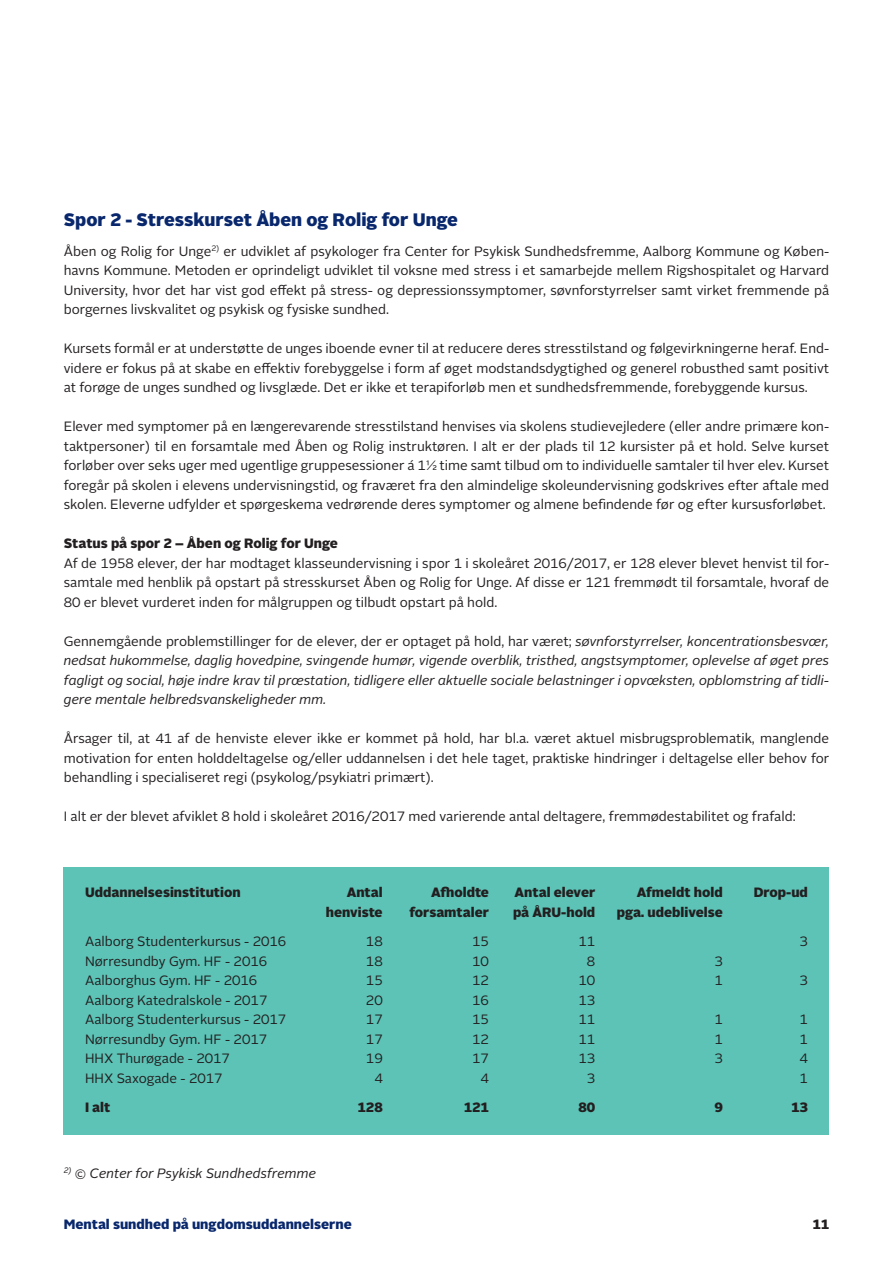
<style>
.page{position:relative;width:893px;height:1263px;background:#fff}
.page>*{position:absolute;margin:0;border:0;box-sizing:border-box;transform-origin:0 0}
.t1{font:900 18px "Alright Sans";color:#08276c}
.t2{font:13.5px/19.5px "Alright Sans";color:#231f20;text-align:justify}
.t3{font:italic 13.5px/19.5px "Alright Sans";color:#231f20;text-align:justify}
.t4{font:900 13.5px "Alright Sans";color:#231f20}
.t5{font:900 13.5px "Alright Sans";color:#08276c}
.s1{font-style:normal}
</style>
<div class="page">
<div style="left:64px;top:867px;width:765px;height:268px;background:#5cc3b6"></div>
<h1 class="t1" style="left:64px;top:207px;width:395px">Spor 2 - Stresskurset Åben og Rolig for Unge</h1>
<p class="t2" style="left:64px;top:241px;width:767px">Åben og Rolig for Unge<sup>2)</sup> er udviklet af psykologer fra Center for Psykisk Sundhedsfremme, Aalborg Kommune og Køben&shy;havns Kommune. Metoden er oprindeligt udviklet til voksne med stress i et samarbejde mellem Rigshospitalet og Harvard University, hvor det har vist god effekt på stress- og depressionssymptomer, søvnforstyrrelser samt virket fremmende på borgernes livskvalitet og psykisk og fysiske sundhed.</p>
<p class="t2" style="left:64px;top:339px;width:767px">Kursets formål er at understøtte de unges iboende evner til at reducere deres stresstilstand og følgevirkningerne heraf. End&shy;videre er fokus på at skabe en effektiv forebyggelse i form af øget modstandsdygtighed og generel robusthed samt positivt at forøge de unges sundhed og livsglæde. Det er ikke et terapiforløb men et sundhedsfremmende, forebyggende kursus.</p>
<p class="t2" style="left:64px;top:417px;width:767px">Elever med symptomer på en længerevarende stresstilstand henvises via skolens studievejledere (eller andre primære kon&shy;taktpersoner) til en forsamtale med Åben og Rolig instruktøren. I alt er der plads til 12 kursister på et hold. Selve kurset forløber over seks uger med ugentlige gruppesessioner á 1½ time samt tilbud om to individuelle samtaler til hver elev. Kurset foregår på skolen i elevens undervisningstid, og fraværet fra den almindelige skoleundervisning godskrives efter aftale med skolen. Eleverne udfylder et spørgeskema vedrørende deres symptomer og almene befindende før og efter kursusforløbet.</p>
<p class="t4" style="left:64px;top:534px;width:276px">Status på spor 2 – Åben og Rolig for Unge</p>
<p class="t2" style="left:64px;top:553px;width:767px">Af de 1958 elever, der har modtaget klasseundervisning i spor 1 i skoleåret 2016/2017, er 128 elever blevet henvist til for&shy;samtale med henblik på opstart på stresskurset Åben og Rolig for Unge. Af disse er 121 fremmødt til forsamtale, hvoraf de 80 er blevet vurderet inden for målgruppen og tilbudt opstart på hold.</p>
<p class="t3" style="left:64px;top:631px;width:767px"><span class="s1">Gennemgående problemstillinger for de elever, der er optaget på hold, har været;</span> søvnforstyrrelser, koncentrationsbesvær, nedsat hukommelse, daglig hovedpine, svingende humør, vigende overblik, tristhed, angstsymptomer, oplevelse af øget pres fagligt og social, høje indre krav til præstation, tidligere eller aktuelle sociale belastninger i opvæksten, opblomstring af tidli&shy;gere mentale helbredsvanskeligheder mm.</p>
<p class="t2" style="left:64px;top:729px;width:767px">Årsager til, at 41 af de henviste elever ikke er kommet på hold, har bl.a. været aktuel misbrugsproblematik, manglende motivation for enten holddeltagelse og/eller uddannelsen i det hele taget, praktiske hindringer i deltagelse eller behov for behandling i specialiseret regi (psykolog/psykiatri primært).</p>
<p class="t2" style="left:64px;top:807px;width:733px">I alt er der blevet afviklet 8 hold i skoleåret 2016/2017 med varierende antal deltagere, fremmødestabilitet og frafald:</p>
<p class="t4" style="left:85px;top:883px;width:157px">Uddannelsesinstitution</p>
<p class="t4" style="left:347px;top:883px;width:38px">Antal</p>
<p class="t4" style="left:431px;top:883px;width:59px">Afholdte</p>
<p class="t4" style="left:515px;top:883px;width:82px">Antal elever</p>
<p class="t4" style="left:637px;top:883px;width:88px">Afmeldt hold</p>
<p class="t4" style="left:754px;top:883px;width:56px">Drop-ud</p>
<p class="t4" style="left:326px;top:902px;width:58px">henviste</p>
<p class="t4" style="left:409px;top:902px;width:81px">forsamtaler</p>
<p class="t4" style="left:513px;top:902px;width:84px">på ÅRU-hold</p>
<p class="t4" style="left:617px;top:902px;width:108px">pga. udeblivelse</p>
<p class="t2" style="left:85px;top:932px;width:203px">Aalborg Studenterkursus - 2016</p>
<p class="t2" style="left:366px;top:932px;width:18px">18</p>
<p class="t2" style="left:472px;top:932px;width:18px">15</p>
<p class="t2" style="left:579px;top:932px;width:18px">11</p>
<p class="t2" style="left:799px;top:932px;width:10px">3</p>
<p class="t2" style="left:85px;top:951px;width:184px">Nørresundby Gym. HF - 2016</p>
<p class="t2" style="left:366px;top:951px;width:18px">18</p>
<p class="t2" style="left:472px;top:951px;width:18px">10</p>
<p class="t2" style="left:587px;top:951px;width:10px">8</p>
<p class="t2" style="left:714px;top:951px;width:10px">3</p>
<p class="t2" style="left:85px;top:971px;width:174px">Aalborghus Gym. HF - 2016</p>
<p class="t2" style="left:366px;top:971px;width:18px">15</p>
<p class="t2" style="left:472px;top:971px;width:18px">12</p>
<p class="t2" style="left:579px;top:971px;width:18px">10</p>
<p class="t2" style="left:714px;top:971px;width:10px">1</p>
<p class="t2" style="left:799px;top:971px;width:10px">3</p>
<p class="t2" style="left:85px;top:990px;width:184px">Aalborg Katedralskole - 2017</p>
<p class="t2" style="left:366px;top:990px;width:18px">20</p>
<p class="t2" style="left:472px;top:990px;width:18px">16</p>
<p class="t2" style="left:579px;top:990px;width:18px">13</p>
<p class="t2" style="left:85px;top:1010px;width:203px">Aalborg Studenterkursus - 2017</p>
<p class="t2" style="left:366px;top:1010px;width:18px">17</p>
<p class="t2" style="left:472px;top:1010px;width:18px">15</p>
<p class="t2" style="left:579px;top:1010px;width:18px">11</p>
<p class="t2" style="left:714px;top:1010px;width:10px">1</p>
<p class="t2" style="left:799px;top:1010px;width:10px">1</p>
<p class="t2" style="left:85px;top:1029px;width:184px">Nørresundby Gym. HF - 2017</p>
<p class="t2" style="left:366px;top:1029px;width:18px">17</p>
<p class="t2" style="left:472px;top:1029px;width:18px">12</p>
<p class="t2" style="left:579px;top:1029px;width:18px">11</p>
<p class="t2" style="left:714px;top:1029px;width:10px">1</p>
<p class="t2" style="left:799px;top:1029px;width:10px">1</p>
<p class="t2" style="left:85px;top:1049px;width:146px">HHX Thurøgade - 2017</p>
<p class="t2" style="left:366px;top:1049px;width:18px">19</p>
<p class="t2" style="left:472px;top:1049px;width:18px">17</p>
<p class="t2" style="left:579px;top:1049px;width:18px">13</p>
<p class="t2" style="left:714px;top:1049px;width:10px">3</p>
<p class="t2" style="left:799px;top:1049px;width:10px">4</p>
<p class="t2" style="left:85px;top:1068px;width:139px">HHX Saxogade - 2017</p>
<p class="t2" style="left:374px;top:1068px;width:10px">4</p>
<p class="t2" style="left:481px;top:1068px;width:10px">4</p>
<p class="t2" style="left:587px;top:1068px;width:10px">3</p>
<p class="t2" style="left:799px;top:1068px;width:10px">1</p>
<p class="t4" style="left:85px;top:1097px;width:27px">I alt</p>
<p class="t4" style="left:358px;top:1097px;width:27px">128</p>
<p class="t4" style="left:464px;top:1097px;width:27px">121</p>
<p class="t4" style="left:579px;top:1097px;width:18px">80</p>
<p class="t4" style="left:714px;top:1097px;width:10px">9</p>
<p class="t4" style="left:791px;top:1097px;width:18px">13</p>
<p class="t3" style="left:64px;top:1164px;width:254px"><sup>2)</sup> © Center for Psykisk Sundhedsfremme</p>
<p class="t5" style="left:64px;top:1214px;width:290px">Mental sundhed på ungdomsuddannelserne</p>
<p class="t4" style="left:812px;top:1214px;width:18px">11</p>
</div>
